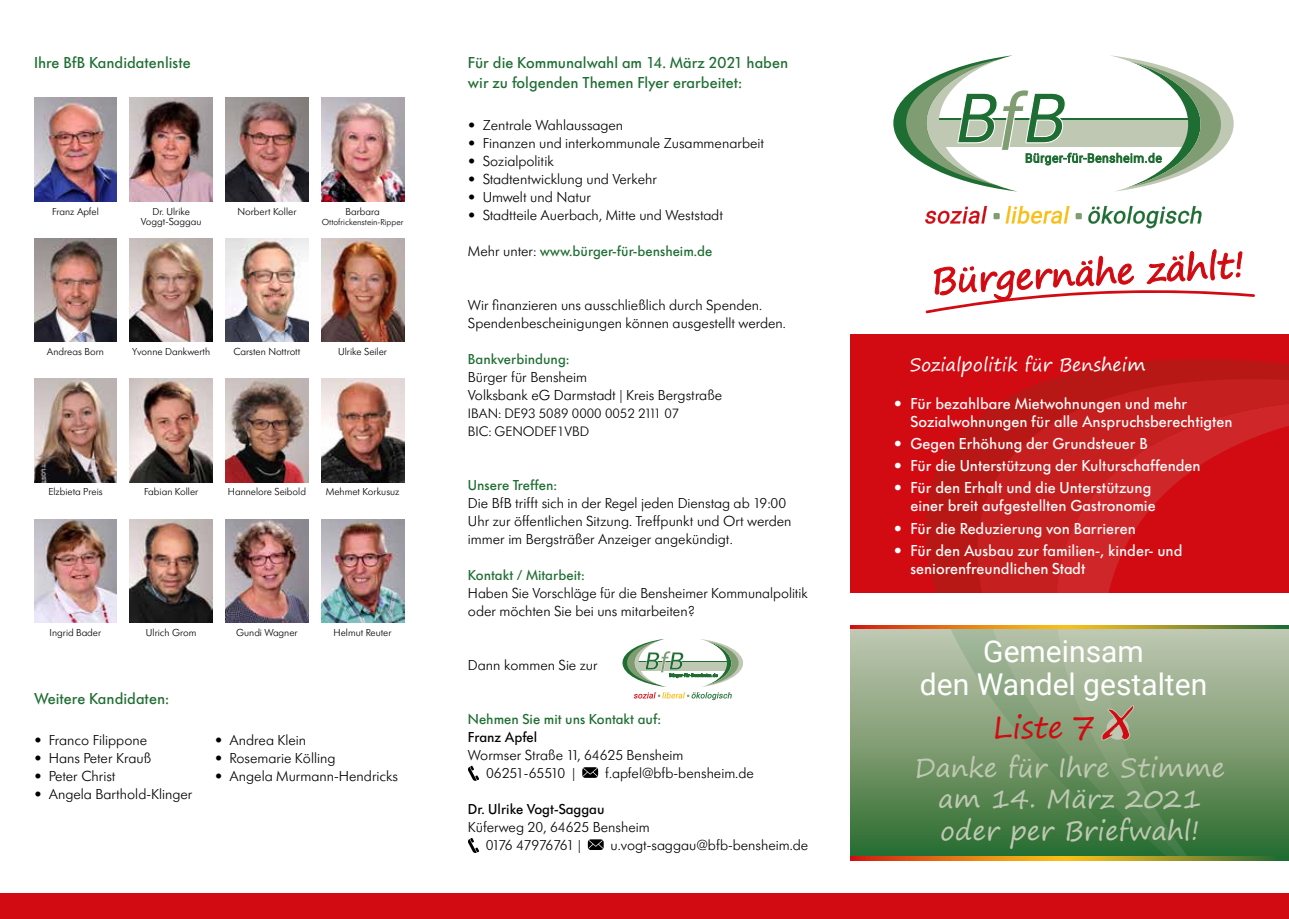
<style>
.page{position:relative;width:1289px;height:919px;background:#fff}
.page>*{position:absolute;margin:0;border:0;box-sizing:border-box;transform-origin:0 0}
.t1{font:30px/33px "Roboto";color:#fff;text-align:center}
.t2{font:30px "Segoe Print";color:#d20a11}
.t3{font:26.25px/31.5px "Segoe Print";color:#bfc8b3;text-align:center}
.t4{font:18px "Segoe Print";color:#fff}
.t5{font:500 16.5px/18px "Futura SB";color:#fff}
.t6{font:500 16.5px/19.8px "Futura SB";color:#1e6d32}
.t7{font:300 15px/18px "Futura SB";color:#000}
.t8{font:500 15px "Futura SB";color:#1e6d32}
.t9{font:500 15px "Futura SB";color:#000}
.t10{font:300 14.25px/18px "Futura SB";color:#000}
.t11{font:300 10.5px/10.5px "Futura SB";color:#000;text-align:center}
.t12{font:300 9px "Futura SB";color:#000}
.s1{font-weight:300;color:#000}
.s2{font-size:36px}
</style>
<div class="page">
<img style="left:130px;top:519px;width:83px;height:103px">
<img style="left:225px;top:378px;width:83px;height:104px">
<div style="left:850px;top:334px;width:438px;height:259px;background:#d20a11"></div>
<div style="left:850px;top:628px;width:438px;height:228px;background:linear-gradient(to bottom,#c8cbb6,#316e31)"></div>
<svg style="left:876px;top:469px;width:62px;height:387px"></svg>
<svg style="left:938px;top:359px;width:350px;height:497px"></svg>
<svg style="left:850px;top:624px;width:426px;height:4px"></svg>
<svg style="left:1276px;top:624px;width:12px;height:4px"></svg>
<svg style="left:925px;top:249px;width:330px;height:64px"></svg>
<svg style="left:850px;top:856px;width:426px;height:5px;background:#c2851d"></svg>
<div style="left:1276px;top:856px;width:12px;height:5px;background:#1e6d32"></div>
<svg style="left:893px;top:55px;width:340px;height:136px"></svg>
<svg style="left:925px;top:206px;width:62px;height:18px"></svg>
<svg style="left:1005px;top:206px;width:64px;height:18px"></svg>
<svg style="left:1088px;top:206px;width:113px;height:22px"></svg>
<svg style="left:993px;top:213px;width:6px;height:6px"></svg>
<svg style="left:1075px;top:213px;width:6px;height:6px"></svg>
<div style="left:850px;top:593px;width:438px;height:31px;background:#fff"></div>
<img style="left:34px;top:98px;width:83px;height:103px">
<img style="left:34px;top:238px;width:83px;height:104px">
<img style="left:130px;top:98px;width:83px;height:103px">
<img style="left:130px;top:238px;width:83px;height:104px">
<img style="left:225px;top:98px;width:83px;height:103px">
<img style="left:321px;top:378px;width:83px;height:104px">
<img style="left:34px;top:519px;width:83px;height:103px">
<img style="left:321px;top:98px;width:83px;height:103px">
<img style="left:321px;top:238px;width:83px;height:104px">
<img style="left:321px;top:519px;width:83px;height:103px">
<img style="left:225px;top:519px;width:83px;height:103px">
<svg style="left:468px;top:765px;width:11px;height:16px"></svg>
<svg style="left:582px;top:767px;width:16px;height:10px"></svg>
<svg style="left:468px;top:838px;width:11px;height:15px"></svg>
<svg style="left:588px;top:839px;width:15px;height:10px"></svg>
<svg style="left:622px;top:639px;width:121px;height:61px"></svg>
<div style="left:0;top:893px;width:1288px;height:25px;background:#d20a11"></div>
<img style="left:225px;top:238px;width:83px;height:104px">
<img style="left:34px;top:378px;width:83px;height:104px">
<img style="left:130px;top:378px;width:83px;height:104px">
<svg style="left:1101px;top:704px;width:33px;height:37px"></svg>
<svg style="left:1078px;top:726px;width:14px;height:2px"></svg>
<p class="t6" style="left:34px;top:53px;width:158px">Ihre BfB Kandidatenliste</p>
<p class="t11" style="left:52px;top:206px;width:48px">Franz Apfel</p>
<p class="t11" style="left:141px;top:206px;width:62px">Dr. Ulrike<br>Voggt-Saggau</p>
<p class="t11" style="left:237px;top:206px;width:61px">Norbert Koller</p>
<p class="t11" style="left:345px;top:206px;width:36px">Barbara</p>
<p class="t12" style="left:322px;top:217px;width:83px">Ottofrickenstein-Ripper</p>
<p class="t11" style="left:47px;top:346px;width:59px">Andreas Born</p>
<p class="t11" style="left:132px;top:346px;width:80px">Yvonne Dankwerth</p>
<p class="t11" style="left:233px;top:346px;width:69px">Carsten Nottrott</p>
<p class="t11" style="left:338px;top:346px;width:50px">Ulrike Seiler</p>
<p class="t11" style="left:48px;top:487px;width:56px">Elzbieta Preis</p>
<p class="t11" style="left:144px;top:487px;width:56px">Fabian Koller</p>
<p class="t11" style="left:228px;top:487px;width:80px">Hannelore Seibold</p>
<p class="t11" style="left:326px;top:487px;width:75px">Mehmet Korkusuz</p>
<p class="t11" style="left:50px;top:627px;width:53px">Ingrid Bader</p>
<p class="t11" style="left:146px;top:627px;width:52px">Ulrich Grom</p>
<p class="t11" style="left:236px;top:627px;width:63px">Gundi Wagner</p>
<p class="t11" style="left:333px;top:627px;width:60px">Helmut Reuter</p>
<p class="t6" style="left:34px;top:688px;width:136px">Weitere Kandidaten:</p>
<p class="t7" style="left:34px;top:731px;width:115px">• Franco Filippone</p>
<p class="t7" style="left:34px;top:749px;width:119px">• Hans Peter Krauß</p>
<p class="t7" style="left:34px;top:767px;width:83px">• Peter Christ</p>
<p class="t7" style="left:34px;top:785px;width:160px">• Angela Barthold-Klinger</p>
<p class="t7" style="left:215px;top:731px;width:93px">• Andrea Klein</p>
<p class="t7" style="left:215px;top:749px;width:122px">• Rosemarie Kölling</p>
<p class="t7" style="left:215px;top:767px;width:185px">• Angela Murmann-Hendricks</p>
<p class="t6" style="left:468px;top:53px;width:322px">Für die Kommunalwahl am 14. März 2021 haben wir zu folgenden Themen Flyer erarbeitet:</p>
<p class="t7" style="left:468px;top:117px;width:157px">• Zentrale Wahlaussagen</p>
<p class="t7" style="left:468px;top:135px;width:298px">• Finanzen und interkommunale Zusammenarbeit</p>
<p class="t7" style="left:468px;top:153px;width:87px">• Sozialpolitik</p>
<p class="t7" style="left:468px;top:171px;width:190px">• Stadtentwicklung und Verkehr</p>
<p class="t7" style="left:468px;top:189px;width:125px">• Umwelt und Natur</p>
<p class="t7" style="left:468px;top:207px;width:257px">• Stadtteile Auerbach, Mitte und Weststadt</p>
<p class="t8" style="left:468px;top:243px;width:246px"><span class="s1">Mehr unter:</span> www.bürger-für-bensheim.de</p>
<p class="t7" style="left:468px;top:297px;width:319px">Wir finanzieren uns ausschließlich durch Spenden.<br>Spendenbescheinigungen können ausgestellt werden.</p>
<p class="t8" style="left:468px;top:351px;width:103px">Bankverbindung:</p>
<p class="t7" style="left:468px;top:369px;width:256px">Bürger für Bensheim<br>Volksbank eG Darmstadt | Kreis Bergstraße</p>
<p class="t10" style="left:468px;top:404px;width:213px">IBAN: DE93 5089 0000 0052 2111 07<br>BIC: GENODEF1VBD</p>
<p class="t8" style="left:468px;top:476px;width:90px">Unsere Treffen:</p>
<p class="t7" style="left:468px;top:494px;width:325px">Die BfB trifft sich in der Regel jeden Dienstag ab 19:00<br>Uhr zur öffentlichen Sitzung. Treffpunkt und Ort werden immer im Bergsträßer Anzeiger angekündigt.</p>
<p class="t8" style="left:468px;top:566px;width:118px">Kontakt / Mitarbeit:</p>
<p class="t7" style="left:468px;top:584px;width:341px">Haben Sie Vorschläge für die Bensheimer Kommunalpolitik oder möchten Sie bei uns mitarbeiten?</p>
<p class="t7" style="left:468px;top:656px;width:131px">Dann kommen Sie zur</p>
<p class="t8" style="left:468px;top:710px;width:194px">Nehmen Sie mit uns Kontakt auf:</p>
<p class="t9" style="left:468px;top:728px;width:71px">Franz Apfel</p>
<p class="t7" style="left:486px;top:746px;width:199px;text-indent:-18px">Wormser Straße 11, 64625 Bensheim<br>06251-65510 |</p>
<p class="t7" style="left:605px;top:764px;width:150px">f.apfel@bfb-bensheim.de</p>
<p class="t9" style="left:468px;top:801px;width:138px">Dr. Ulrike Vogt-Saggau</p>
<p class="t7" style="left:486px;top:818px;width:165px;text-indent:-18px">Küferweg 20, 64625 Bensheim<br>0176 47976761 |</p>
<p class="t7" style="left:610px;top:836px;width:199px">u.vogt-saggau@bfb-bensheim.de</p>
<p class="t4" style="left:909px;top:349px;width:237px">Sozialpolitik für Bensheim</p>
<p class="t5" style="left:910px;top:394px;width:324px;text-indent:-17px">• Für bezahlbare Mietwohnungen und mehr<br>Sozialwohnungen für alle Anspruchsberechtigten</p>
<p class="t5" style="left:893px;top:435px;width:256px">• Gegen Erhöhung der Grundsteuer B</p>
<p class="t5" style="left:893px;top:457px;width:309px">• Für die Unterstützung der Kulturschaffenden</p>
<p class="t5" style="left:893px;top:479px;width:264px;text-align:right">• Für den Erhalt und die Unterstützung einer breit aufgestellten Gastronomie</p>
<p class="t5" style="left:893px;top:519px;width:244px">• Für die Reduzierung von Barrieren</p>
<p class="t5" style="left:910px;top:542px;width:273px;text-indent:-17px">• Für den Ausbau zur familien-, kinder- und seniorenfreundlichen Stadt</p>
<h1 class="t1" style="left:919px;top:633px;width:289px">Gemeinsam<br>den Wandel gestalten</h1>
<h1 class="t2" style="left:993px;top:700px;width:103px">Liste <span class="s2">7</span></h1>
<h2 class="t3" style="left:914px;top:751px;width:312px">Danke für Ihre Stimme am 14. März 2021 oder per Briefwahl!</h2>
</div>
